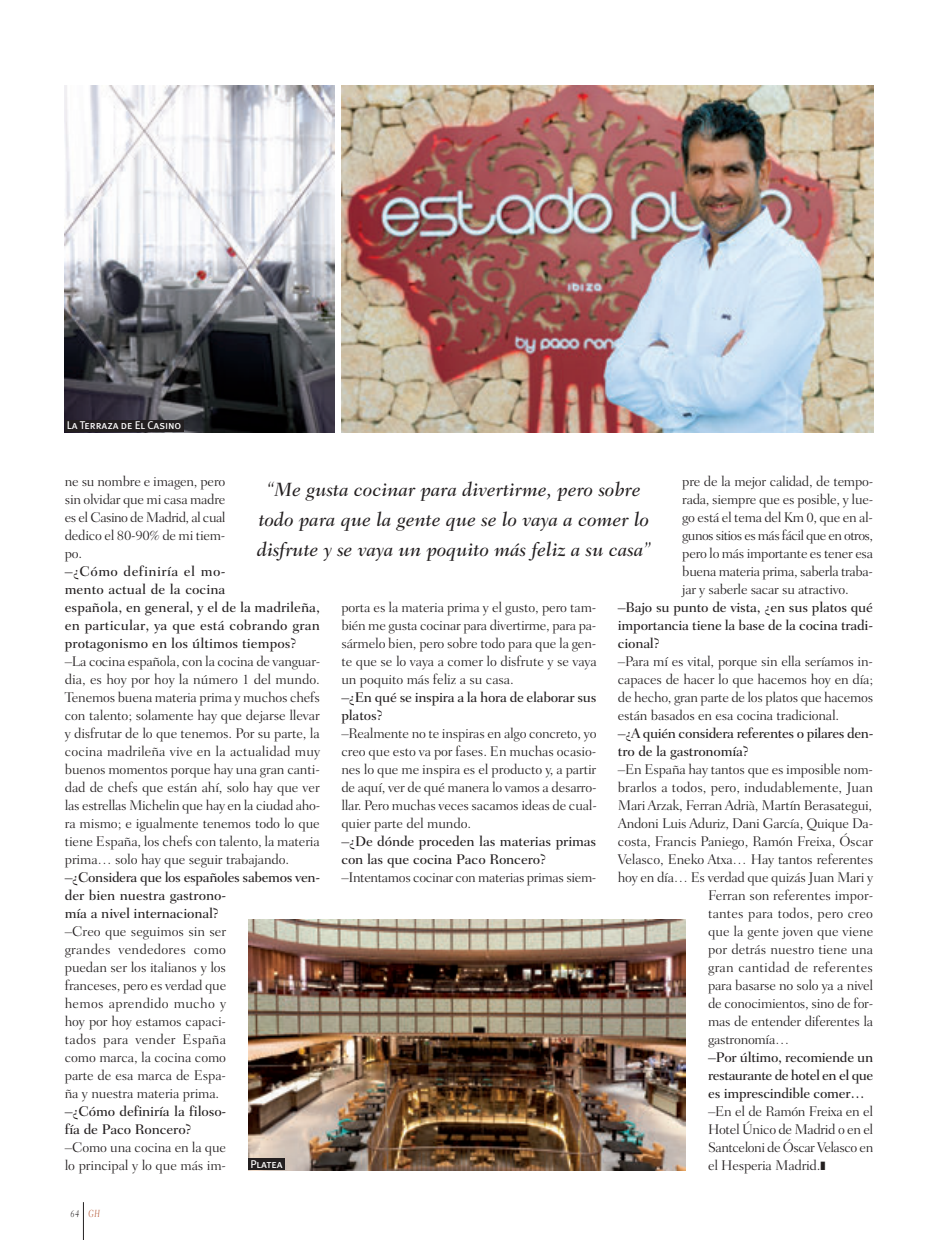
<style>
.page{position:relative;width:938px;height:1240px;background:#fff}
.page>*{position:absolute;margin:0;border:0;box-sizing:border-box;transform-origin:0 0}
.t1{font:italic 500 19.5px/30px "Fairfield LT Std";color:#231f20;text-align:center}
.t2{font:300 14.25px/18px "Fairfield LT Std";letter-spacing:-.015em;color:#231f20;text-align:justify}
.t3{font:500 14.25px/18px "Fairfield LT Std";letter-spacing:-.01em;color:#231f20}
.t4{font:500 14.25px/18px "Fairfield LT Std";letter-spacing:-.03em;color:#231f20}
.t5{font:300 14.25px "Fairfield LT Std";letter-spacing:.005em;color:#231f20}
.t6{font:300 14.25px "Fairfield LT Std";letter-spacing:.015em;color:#231f20}
.t7{font:11.25px "Meta Plus Book Caps";letter-spacing:-.01em;color:#fff}
.t8{font:italic 300 10.5px "Fairfield LT Std";color:#231f20;scale:.8 1}
.s1{color:#b3522e}
</style>
<div class="page">
<img style="left:341px;top:86px;width:532px;height:346px">
<img style="left:65px;top:86px;width:269px;height:346px">
<img style="left:249px;top:919px;width:436px;height:251px">
<div style="left:65px;top:420px;width:118px;height:12px;background:#231f20"></div>
<div style="left:248px;top:1159px;width:36px;height:11px;background:#231f20"></div>
<hr style="left:83px;top:1202px;width:1px;height:38px;background:#231f20">
<p class="t7" style="left:67px;top:419px;width:116px">La Terraza de El Casino</p>
<p class="t2" style="left:682px;top:472px;width:192px">pre de la mejor calidad, de tempo&shy;rada, siempre que es posible, y lue&shy;go está el tema del Km 0, que en al&shy;gunos sitios es más fácil que en otros, pero lo más importante es tener esa buena materia prima, saberla traba&shy;jar y saberle sacar su atractivo.</p>
<p class="t3" style="left:617px;top:598px;width:257px;text-align:justify">–Bajo su punto de vista, ¿en sus platos qué importancia tiene la base de la cocina tradi&shy;cional?</p>
<p class="t2" style="left:617px;top:652px;width:257px">–Para mí es vital, porque sin ella seríamos in&shy;capaces de hacer lo que hacemos hoy en día; de hecho, gran parte de los platos que hacemos están basados en esa cocina tradicional.</p>
<p class="t4" style="left:617px;top:724px;width:257px">–¿A quién considera referentes o pilares den&shy;tro de la gastronomía?</p>
<p class="t2" style="left:617px;top:760px;width:256px">–En España hay tantos que es imposible nom-</p>
<p class="t2" style="left:617px;top:778px;width:257px">brarlos a todos, pero, indudablemente, Juan</p>
<p class="t2" style="left:617px;top:796px;width:256px">Mari Arzak, Ferran Adrià, Martín Berasategui,</p>
<p class="t2" style="left:617px;top:814px;width:257px">Andoni Luis Aduriz, Dani García, Quique Da-</p>
<p class="t2" style="left:617px;top:832px;width:257px">costa, Francis Paniego, Ramón Freixa, Óscar</p>
<p class="t2" style="left:617px;top:850px;width:257px">Velasco, Eneko Atxa… Hay tantos referentes</p>
<p class="t2" style="left:617px;top:868px;width:257px">hoy en día… Es verdad que quizás Juan Mari y</p>
<p class="t2" style="left:708px;top:886px;width:167px">Ferran son referentes impor-</p>
<p class="t5" style="left:708px;top:905px;width:166px">tantes para todos, pero creo</p>
<p class="t2" style="left:708px;top:922px;width:167px">que la gente joven que viene</p>
<p class="t2" style="left:708px;top:940px;width:166px">por detrás nuestro tiene una</p>
<p class="t6" style="left:708px;top:959px;width:166px">gran cantidad de referentes</p>
<p class="t2" style="left:708px;top:976px;width:166px">para basarse no solo ya a nivel</p>
<p class="t2" style="left:708px;top:994px;width:166px">de conocimientos, sino de for-</p>
<p class="t2" style="left:708px;top:1012px;width:166px">mas de entender diferentes la</p>
<p class="t2" style="left:708px;top:1030px;width:83px">gastronomía…</p>
<p class="t3" style="left:708px;top:1048px;width:167px;text-align:justify">–Por último, recomiende un restaurante de hotel en el que es imprescindible comer…</p>
<p class="t2" style="left:708px;top:1102px;width:167px">–En el de Ramón Freixa en el Hotel Único de Madrid o en el Santceloni de Óscar Velasco en el Hesperia Madrid.❚</p>
<p class="t2" style="left:65px;top:473px;width:162px">ne su nombre e imagen, pero sin olvidar que mi casa madre es el Casino de Madrid, al cual dedico el 80-90% de mi tiem&shy;po.</p>
<p class="t3" style="left:65px;top:563px;width:257px">–¿Cómo definiría el mo-<br>mento actual de la cocina<br>española, en general, y el de la madrileña, en particular, ya que está cobrando gran protagonismo en los últimos tiempos?</p>
<p class="t2" style="left:65px;top:653px;width:257px">–La cocina española, con la cocina de vanguar&shy;dia, es hoy por hoy la número 1 del mundo.<br>Tenemos buena materia prima y muchos chefs con talento; solamente hay que dejarse llevar y disfrutar de lo que tenemos. Por su parte, la cocina madrileña vive en la actualidad muy buenos momentos porque hay una gran canti&shy;dad de chefs que están ahí, solo hay que ver las estrellas Michelin que hay en la ciudad aho&shy;ra mismo; e igualmente tenemos todo lo que tiene España, los chefs con talento, la materia prima… solo hay que seguir trabajando.</p>
<p class="t3" style="left:65px;top:868px;width:257px">–¿Considera que los españoles sabemos ven&shy;der bien nuestra gastrono-<br>mía a nivel internacional?</p>
<p class="t2" style="left:65px;top:922px;width:163px">–Creo que seguimos sin ser grandes vendedores como puedan ser los italianos y los franceses, pero es verdad que hemos aprendido mucho y hoy por hoy estamos capaci&shy;tados para vender España como marca, la cocina como parte de esa marca de Espa&shy;ña y nuestra materia prima.</p>
<p class="t3" style="left:65px;top:1102px;width:163px">–¿Cómo definiría la filoso&shy;fía de Paco Roncero?</p>
<p class="t2" style="left:65px;top:1138px;width:163px">–Como una cocina en la que lo principal y lo que más im-</p>
<h1 class="t1" style="left:257px;top:474px;width:395px">“Me gusta cocinar para divertirme, pero sobre todo para que la gente que se lo vaya a comer lo disfrute y se vaya un poquito más feliz a su casa”</h1>
<p class="t2" style="left:341px;top:598px;width:257px">porta es la materia prima y el gusto, pero tam&shy;bién me gusta cocinar para divertirme, para pa&shy;sármelo bien, pero sobre todo para que la gen&shy;te que se lo vaya a comer lo disfrute y se vaya un poquito más feliz a su casa.</p>
<p class="t3" style="left:341px;top:688px;width:257px">–¿En qué se inspira a la hora de elaborar sus platos?</p>
<p class="t2" style="left:341px;top:724px;width:257px">–Realmente no te inspiras en algo concreto, yo creo que esto va por fases. En muchas ocasio&shy;nes lo que me inspira es el producto y, a partir de aquí, ver de qué manera lo vamos a desarro&shy;llar. Pero muchas veces sacamos ideas de cual&shy;quier parte del mundo.</p>
<p class="t3" style="left:341px;top:832px;width:256px">–¿De dónde proceden las materias primas con las que cocina Paco Roncero?</p>
<p class="t2" style="left:341px;top:868px;width:256px">–Intentamos cocinar con materias primas siem-</p>
<p class="t7" style="left:250px;top:1157px;width:34px">Platea</p>
<p class="t8" style="left:71px;top:1207px;width:38px">64 <span class="s1">GH</span></p>
</div>
